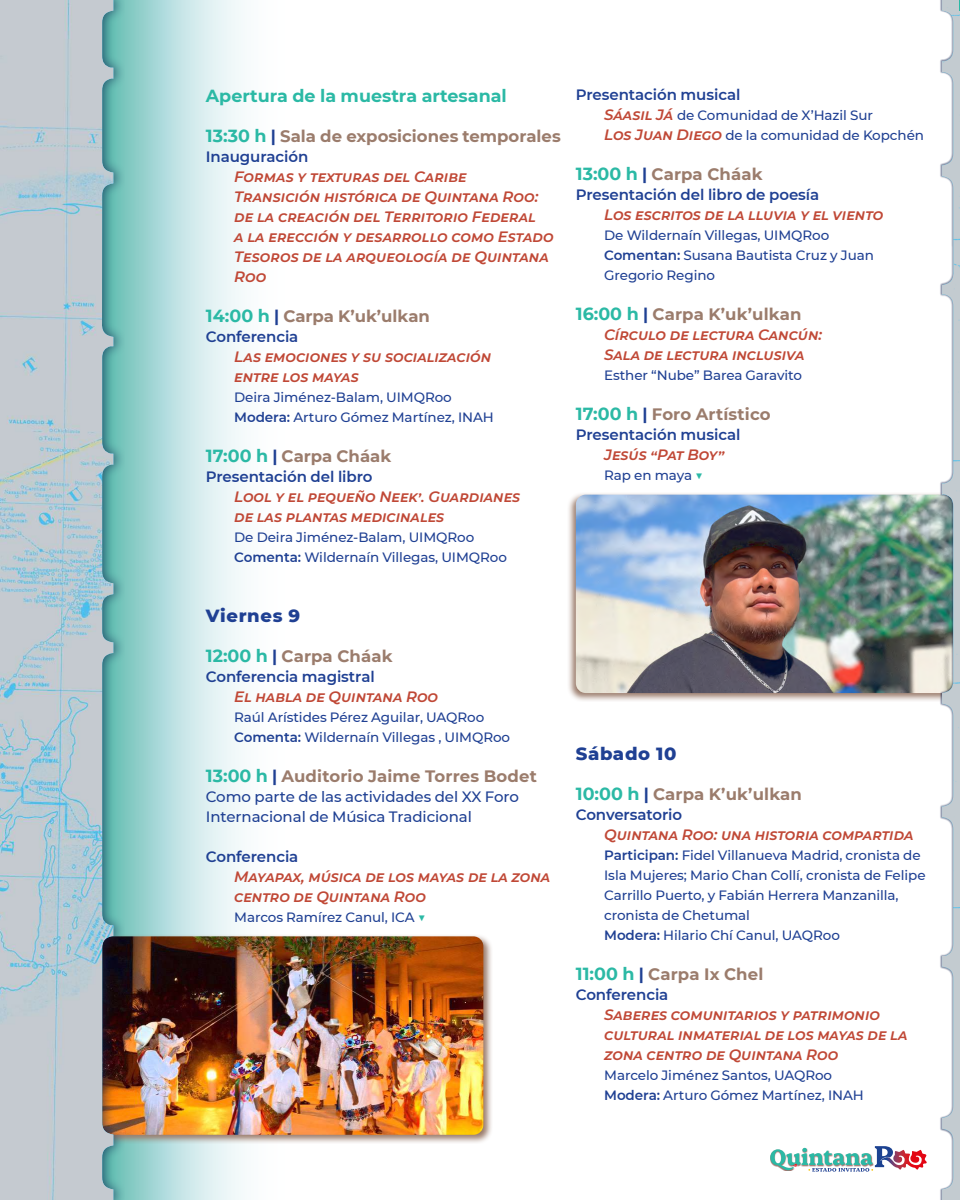
<style>
.page{position:relative;width:960px;height:1200px;background:#fff}
.page>*{position:absolute;margin:0;border:0;box-sizing:border-box;transform-origin:0 0}
.t1{font:800 18px "Montserrat";letter-spacing:.035em;color:#1f4093}
.t2{font:700 17.5px "Montserrat";color:#2bb9a5}
.t3{font:700 16.5px "Montserrat";letter-spacing:.005em;color:#9b7c6c}
.t4{font:italic 600 15px/20px "Montserrat";letter-spacing:-.005em;color:#c04836}
.t5{font:600 15px "Montserrat";letter-spacing:-.005em;color:#1f4093}
.t6{font:500 15px/20px "Montserrat";letter-spacing:-.005em;color:#1f4093}
.t7{font:500 13.5px/20px "Montserrat";letter-spacing:-.005em;color:#1f4093}
.s1{font-size:17.5px;color:#2bb9a5}
.s2{color:#1f4093}
.s3{font-weight:600}
.s4{font-weight:600;font-style:italic;font-size:15px;color:#c04836}
.s5{color:#2bb9a5}
</style>
<div class="page">
<svg style="left:126px;top:0;width:117px;height:1200px"></svg>
<svg style="left:126px;top:933px;width:366px;height:211px"></svg>
<img style="left:126px;top:936px;width:357px;height:199px">
<svg style="left:568px;top:493px;width:371px;height:208px"></svg>
<img style="left:576px;top:495px;width:363px;height:198px">
<div style="left:0;top:0;width:126px;height:1200px;background:#11204e;opacity:.65"></div>
<img style="left:0;top:0;width:113px;height:1200px">
<div style="left:939px;top:0;width:21px;height:1200px;background:#10204e;opacity:.5"></div>
<svg style="left:942px;top:0;width:18px;height:1200px"></svg>
<svg style="left:770px;top:1146px;width:157px;height:26px"></svg>
<p class="t2" style="left:206px;top:83px;width:302px">Apertura de la muestra artesanal</p>
<p class="t3" style="left:206px;top:124px;width:356px"><span class="s1">13:30 h</span> <span class="s2">|</span> Sala de exposiciones temporales</p>
<p class="t5" style="left:206px;top:146px;width:104px">Inauguración</p>
<p class="t4" style="left:234px;top:166px;width:321px">Formas y texturas del Caribe<br>Transición histórica de Quintana Roo: de la creación del Territorio Federal<br>a la erección y desarrollo como Estado<br>Tesoros de la arqueología de Quintana<br>Roo</p>
<p class="t3" style="left:206px;top:304px;width:226px"><span class="s1">14:00 h</span> <span class="s2">|</span> Carpa K’uk’ulkan</p>
<p class="t5" style="left:206px;top:326px;width:94px">Conferencia</p>
<p class="t4" style="left:234px;top:346px;width:259px">Las emociones y su socialización entre los mayas</p>
<p class="t7" style="left:234px;top:387px;width:261px">Deira Jiménez-Balam, UIMQRoo<br><span class="s3">Modera:</span> Arturo Gómez Martínez, INAH</p>
<p class="t3" style="left:206px;top:444px;width:187px"><span class="s1">17:00 h</span> <span class="s2">|</span> Carpa Cháak</p>
<p class="t5" style="left:206px;top:466px;width:168px">Presentación del libro</p>
<p class="t4" style="left:234px;top:486px;width:288px">Lool y el pequeño Neek’. Guardianes de las plantas medicinales</p>
<p class="t7" style="left:234px;top:527px;width:274px">De Deira Jiménez-Balam, UIMQRoo<br><span class="s3">Comenta:</span> Wildernaín Villegas, UIMQRoo</p>
<p class="t5" style="left:576px;top:84px;width:166px">Presentación musical</p>
<p class="t7" style="left:604px;top:104px;width:321px"><span class="s4">Sáasil Já</span> de Comunidad de X’Hazil Sur<br><span class="s4">Los Juan Diego</span> de la comunidad de Kopchén</p>
<p class="t3" style="left:576px;top:162px;width:188px"><span class="s1">13:00 h</span> <span class="s2">|</span> Carpa Cháak</p>
<p class="t5" style="left:576px;top:184px;width:245px">Presentación del libro de poesía</p>
<p class="t4" style="left:604px;top:204px;width:281px">Los escritos de la lluvia y el viento</p>
<p class="t7" style="left:604px;top:224px;width:271px">De Wildernaín Villegas, UIMQRoo<br><span class="s3">Comentan:</span> Susana Bautista Cruz y Juan<br>Gregorio Regino</p>
<p class="t3" style="left:576px;top:302px;width:227px"><span class="s1">16:00 h</span> <span class="s2">|</span> Carpa K’uk’ulkan</p>
<p class="t4" style="left:604px;top:324px;width:220px">Círculo de lectura Cancún:<br>Sala de lectura inclusiva</p>
<p class="t7" style="left:604px;top:364px;width:199px">Esther “Nube” Barea Garavito</p>
<p class="t3" style="left:576px;top:402px;width:196px"><span class="s1">17:00 h</span> <span class="s2">|</span> Foro Artístico</p>
<p class="t5" style="left:576px;top:424px;width:166px">Presentación musical</p>
<p class="t4" style="left:604px;top:444px;width:122px">Jesús “Pat Boy”</p>
<p class="t7" style="left:604px;top:464px;width:101px">Rap en maya <span class="s5">▼</span></p>
<h1 class="t1" style="left:206px;top:602px;width:96px">Viernes 9</h1>
<p class="t3" style="left:206px;top:644px;width:188px"><span class="s1">12:00 h</span> <span class="s2">|</span> Carpa Cháak</p>
<p class="t5" style="left:206px;top:666px;width:170px">Conferencia magistral</p>
<p class="t4" style="left:234px;top:686px;width:206px">El habla de Quintana Roo</p>
<p class="t7" style="left:234px;top:707px;width:277px">Raúl Arístides Pérez Aguilar, UAQRoo<br><span class="s3">Comenta:</span> Wildernaín Villegas , UIMQRoo</p>
<p class="t3" style="left:206px;top:764px;width:333px"><span class="s1">13:00 h</span> <span class="s2">|</span> Auditorio Jaime Torres Bodet</p>
<p class="t6" style="left:206px;top:786px;width:315px">Como parte de las actividades del XX Foro<br>Internacional de Música Tradicional</p>
<p class="t5" style="left:206px;top:846px;width:94px">Conferencia</p>
<p class="t4" style="left:234px;top:866px;width:318px">Mayapax, música de los mayas de la zona centro de Quintana Roo</p>
<p class="t7" style="left:234px;top:907px;width:193px">Marcos Ramírez Canul, ICA <span class="s5">▼</span></p>
<h1 class="t1" style="left:576px;top:740px;width:102px">Sábado 10</h1>
<p class="t3" style="left:576px;top:782px;width:228px"><span class="s1">10:00 h</span> <span class="s2">|</span> Carpa K’uk’ulkan</p>
<p class="t5" style="left:576px;top:804px;width:108px">Conversatorio</p>
<p class="t4" style="left:604px;top:824px;width:311px">Quintana Roo: una historia compartida</p>
<p class="t7" style="left:604px;top:844px;width:323px"><span class="s3">Participan:</span> Fidel Villanueva Madrid, cronista de Isla Mujeres; Mario Chan Collí, cronista de Felipe Carrillo Puerto, y Fabián Herrera Manzanilla, cronista de Chetumal<br><span class="s3">Modera:</span> Hilario Chí Canul, UAQRoo</p>
<p class="t3" style="left:576px;top:962px;width:189px"><span class="s1">11:00 h</span> <span class="s2">|</span> Carpa Ix Chel</p>
<p class="t5" style="left:576px;top:984px;width:94px">Conferencia</p>
<p class="t4" style="left:604px;top:1004px;width:305px">Saberes comunitarios y patrimonio cultural inmaterial de los mayas de la zona centro de Quintana Roo</p>
<p class="t7" style="left:604px;top:1064px;width:261px">Marcelo Jiménez Santos, UAQRoo<br><span class="s3">Modera:</span> Arturo Gómez Martínez, INAH</p>
</div>
